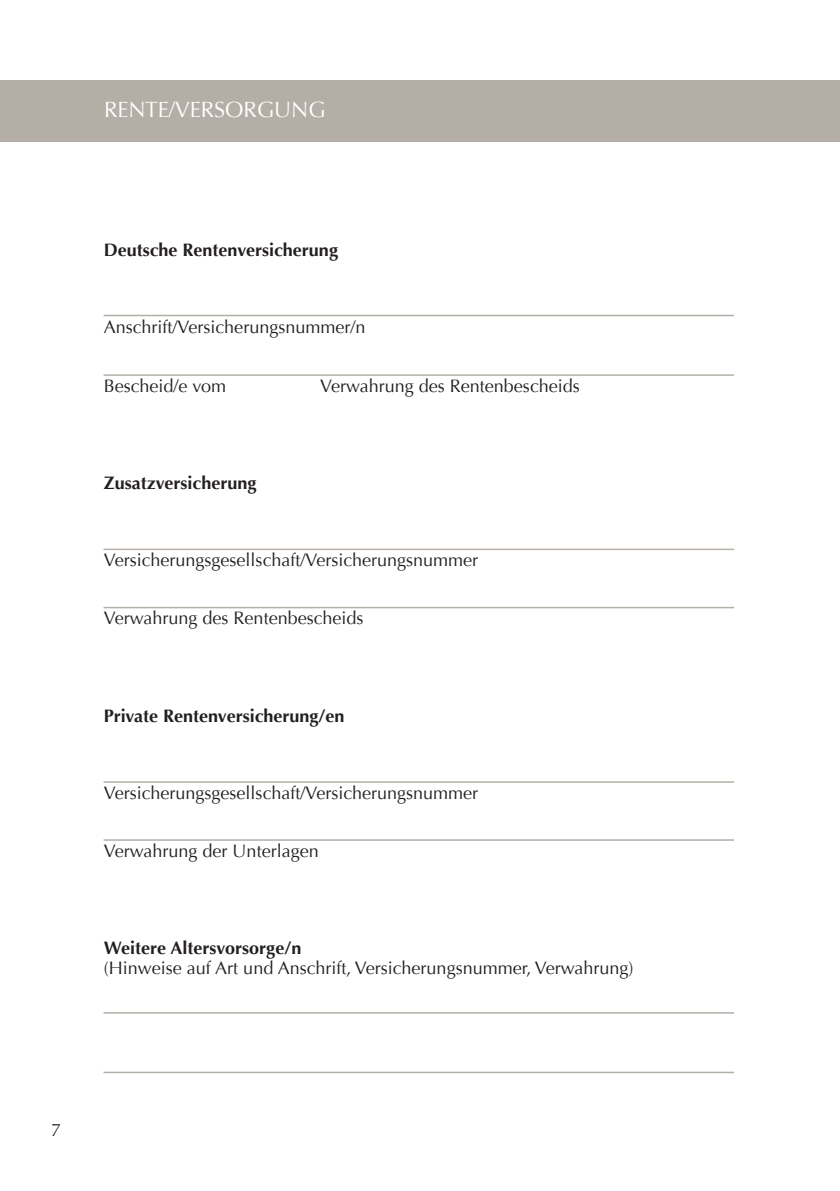
<style>
.page{position:relative;width:840px;height:1191px;background:#fff}
.page>*{position:absolute;margin:0;border:0;box-sizing:border-box;transform-origin:0 0}
.t1{font:22px "Optima";color:#fff}
.t2{font:18px "Optima";color:#231f20}
.t3{font:700 18px "Optima";color:#231f20}
</style>
<div class="page">
<div style="left:0;top:80px;width:839px;height:62px;background:#b5aea7"></div>
<hr style="left:103px;top:607px;width:630px;height:1px;background:#b5aea7">
<hr style="left:103px;top:781px;width:630px;height:1px;background:#b5aea7">
<hr style="left:103px;top:839px;width:630px;height:1px;background:#b5aea7">
<hr style="left:103px;top:315px;width:630px;height:1px;background:#b5aea7">
<hr style="left:103px;top:1012px;width:630px;height:1px;background:#b5aea7">
<hr style="left:103px;top:374px;width:630px;height:2px;background:#b5aea7">
<hr style="left:103px;top:1071px;width:630px;height:2px;background:#b5aea7">
<hr style="left:103px;top:548px;width:630px;height:2px;background:#b5aea7">
<p class="t1" style="left:104px;top:96px;width:223px">RENTE/VERSORGUNG</p>
<p class="t3" style="left:104px;top:239px;width:235px">Deutsche Rentenversicherung</p>
<p class="t2" style="left:104px;top:317px;width:263px">Anschrift/Versicherungsnummer/n</p>
<p class="t2" style="left:104px;top:375px;width:124px">Bescheid/e vom</p>
<p class="t2" style="left:320px;top:375px;width:261px">Verwahrung des Rentenbescheids</p>
<p class="t3" style="left:104px;top:472px;width:154px">Zusatzversicherung</p>
<p class="t2" style="left:104px;top:549px;width:376px">Versicherungsgesellschaft/Versicherungsnummer</p>
<p class="t2" style="left:104px;top:608px;width:261px">Verwahrung des Rentenbescheids</p>
<p class="t3" style="left:104px;top:705px;width:242px">Private Rentenversicherung/en</p>
<p class="t2" style="left:104px;top:782px;width:376px">Versicherungsgesellschaft/Versicherungsnummer</p>
<p class="t2" style="left:104px;top:840px;width:216px">Verwahrung der Unterlagen</p>
<p class="t3" style="left:104px;top:937px;width:199px">Weitere Altersvorsorge/n</p>
<p class="t2" style="left:104px;top:957px;width:531px">(Hinweise auf Art und Anschrift, Versicherungsnummer, Verwahrung)</p>
<p class="t2" style="left:51px;top:1119px;width:12px">7</p>
</div>
